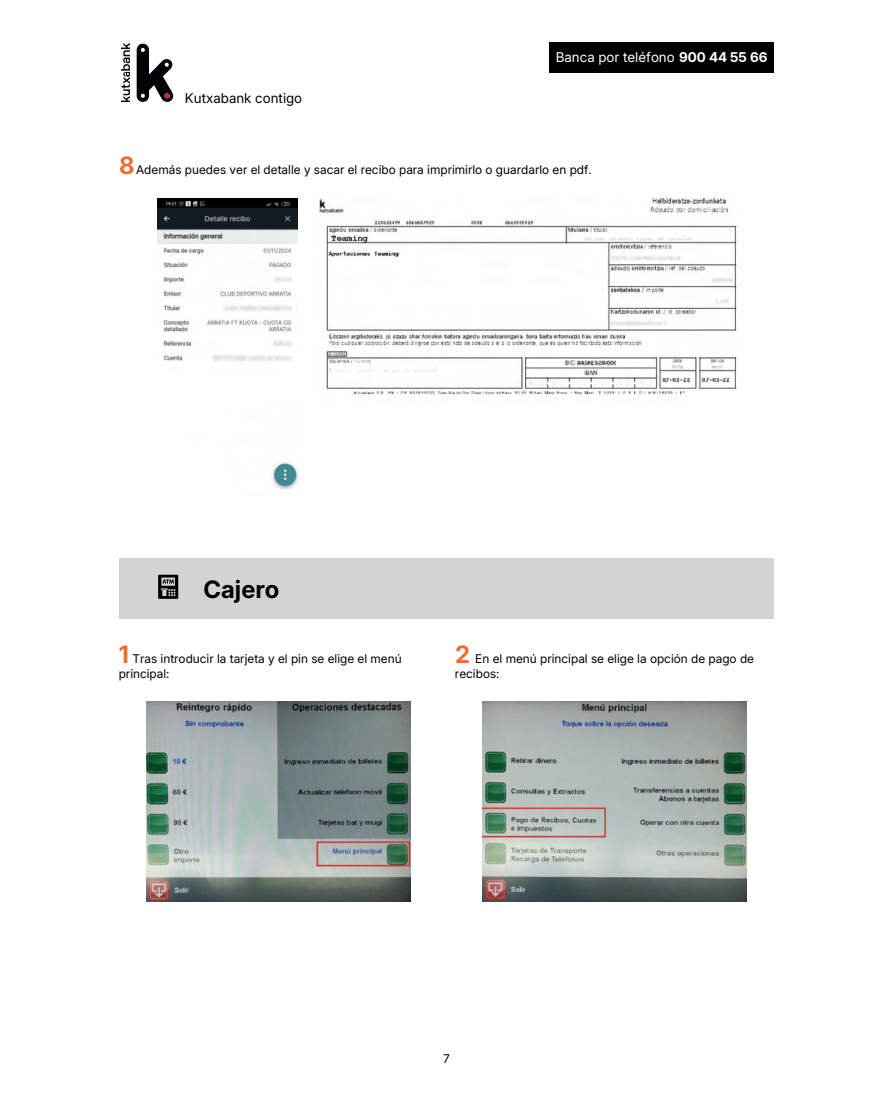
<style>
.page{position:relative;width:893px;height:1106px;background:#fff}
.page>*{position:absolute;margin:0;border:0;box-sizing:border-box;transform-origin:0 0}
.t1{font:700 24px "Inter 18 pt";color:#000}
.t2{font:13.5px "Inter 18 pt";color:#fff}
.t3{font:13.5px "Inter 18 pt";color:#000}
.t4{font:12px/14.4px "Inter 18 pt";color:#000}
.s1{font-weight:700}
.s2{font-weight:700;font-size:24px;color:#f06c30}
</style>
<div class="page">
<img style="left:158px;top:198px;width:139px;height:164px">
<img style="left:272px;top:462px;width:27px;height:28px">
<img style="left:319px;top:198px;width:418px;height:197px">
<div style="left:119px;top:558px;width:655px;height:60px;background:#d3d3d3"></div>
<img style="left:146px;top:701px;width:264px;height:200px">
<svg style="left:158px;top:575px;width:20px;height:23px"></svg>
<img style="left:483px;top:701px;width:263px;height:200px">
<div style="left:549px;top:43px;width:225px;height:30px;background:#000"></div>
<svg style="left:137px;top:44px;width:36px;height:58px"></svg>
<img style="left:121px;top:44px;width:8px;height:58px">
<p class="t3" style="left:185px;top:88px;width:119px">Kutxabank contigo</p>
<p class="t2" style="left:556px;top:47px;width:213px">Banca por teléfono <span class="s1">900 44 55 66</span></p>
<p class="t4" style="left:119px;top:162px;width:474px"><span class="s2">8</span> Además puedes ver el detalle y sacar el recibo para imprimirlo o guardarlo en pdf.</p>
<h1 class="t1" style="left:204px;top:571px;width:77px">Cajero</h1>
<p class="t4" style="left:119px;top:651px;width:285px"><span class="s2">1</span> Tras introducir la tarjeta y el pin se elige el menú principal:</p>
<p class="t4" style="left:455px;top:651px;width:301px"><span class="s2">2</span> En el menú principal se elige la opción de pago de recibos:</p>
<p class="t4" style="left:443px;top:1051px;width:8px">7</p>
</div>
